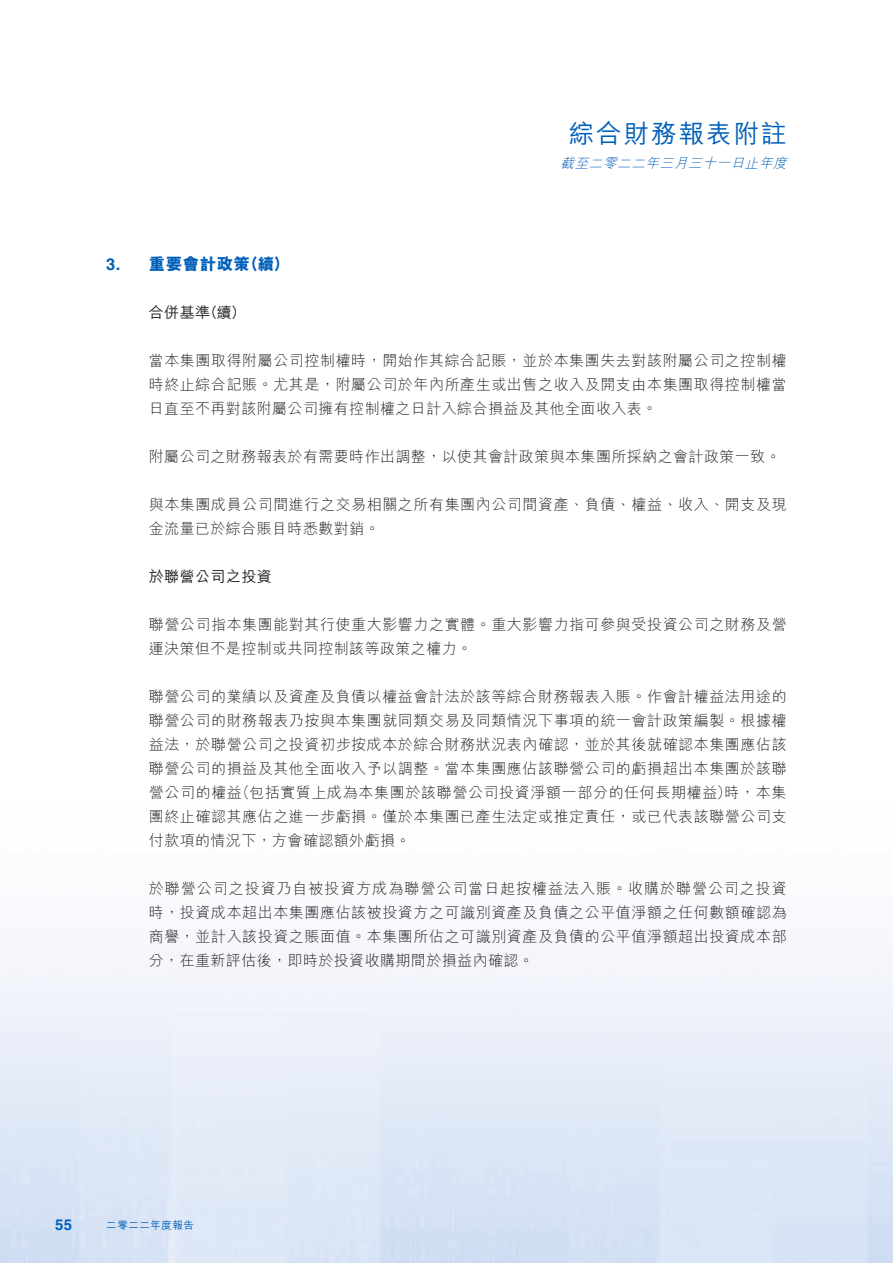
<style>
.page{position:relative;width:893px;height:1263px;background:#fff}
.page>*{position:absolute;margin:0;border:0;box-sizing:border-box;transform-origin:0 0}
.t1{font:500 25.5px "M Hei HK";letter-spacing:.08em;color:#005fb9}
.t2{font:800 16.5px "M Hei HK";letter-spacing:.03em;color:#005fb9}
.t3{font:700 16.5px "Helvetica LT Std";color:#005fb9}
.t4{font:300 15px/24px "M Hei HK";letter-spacing:.04em;color:#231f20}
.t5{font:500 15px "M Hei HK";letter-spacing:.03em;color:#231f20}
.t6{font:700 15px "Helvetica LT Std";color:#005fb9}
.t7{font:italic 300 13.5px "M Hei HK";color:#005fb9}
.t8{font:500 10.5px "M Hei HK";letter-spacing:.05em;color:#005fb9}
</style>
<div class="page">
<h1 class="t1" style="left:569px;top:115px;width:219px">綜合財務報表附註</h1>
<p class="t7" style="left:561px;top:156px;width:231px">截至二零二二年三月三十一日止年度</p>
<p class="t3" style="left:106px;top:254px;width:16px">3.</p>
<p class="t2" style="left:149px;top:255px;width:103px">重要會計政策</p>
<p class="t2" style="left:243px;top:255px;width:48px">（續(</p>
<p class="t5" style="left:149px;top:301px;width:63px">合併基準</p>
<p class="t4" style="left:149px;top:348px;width:639px;text-align:justify">當本集團取得附屬公司控制權時，開始作其綜合記賬，並於本集團失去對該附屬公司之控制權時終止綜合記賬。尤其是，附屬公司於年內所產生或出售之收入及開支由本集團取得控制權當日直至不再對該附屬公司擁有控制權之日計入綜合損益及其他全面收入表。</p>
<p class="t4" style="left:149px;top:444px;width:633px">附屬公司之財務報表於有需要時作出調整，以使其會計政策與本集團所採納之會計政策一致。</p>
<p class="t4" style="left:149px;top:492px;width:639px">與本集團成員公司間進行之交易相關之所有集團內公司間資產、負債、權益、收入、開支及現金流量已於綜合賬目時悉數對銷。</p>
<p class="t5" style="left:149px;top:565px;width:124px">於聯營公司之投資</p>
<p class="t4" style="left:149px;top:612px;width:639px">聯營公司指本集團能對其行使重大影響力之實體。重大影響力指可參與受投資公司之財務及營運決策但不是控制或共同控制該等政策之權力。</p>
<p class="t4" style="left:149px;top:684px;width:639px;text-align:right">聯營公司的業績以及資產及負債以權益會計法於該等綜合財務報表入賬。作會計權益法用途的聯營公司的財務報表乃按與本集團就同類交易及同類情況下事項的統一會計政策編製。根據權益法，於聯營公司之投資初步按成本於綜合財務狀況表內確認，並於其後就確認本集團應佔該聯營公司的損益及其他全面收入予以調整。當本集團應佔該聯營公司的虧損超出本集團於該聯（包括實質上成為本集團於該聯營公司投資淨額一部分的任何長期權益時），本集</p>
<p class="t5" style="left:203px;top:301px;width:44px">（續(</p>
<p class="t4" style="left:149px;top:780px;width:639px">營公司的權益<br>團終止確認其應佔之進一步虧損。僅於本集團已產生法定或推定責任，或已代表該聯營公司支付款項的情況下，方會確認額外虧損。</p>
<p class="t4" style="left:149px;top:876px;width:640px;text-align:justify">於聯營公司之投資乃自被投資方成為聯營公司當日起按權益法入賬。收購於聯營公司之投資時，投資成本超出本集團應佔該被投資方之可識別資產及負債之公平值淨額之任何數額確認為商譽，並計入該投資之賬面值。本集團所佔之可識別資產及負債的公平值淨額超出投資成本部分，在重新評估後，即時於投資收購期間於損益內確認。</p>
<p class="t6" style="left:55px;top:1215px;width:19px">55</p>
<p class="t8" style="left:106px;top:1217px;width:89px">二零二二年度報告</p>
</div>
